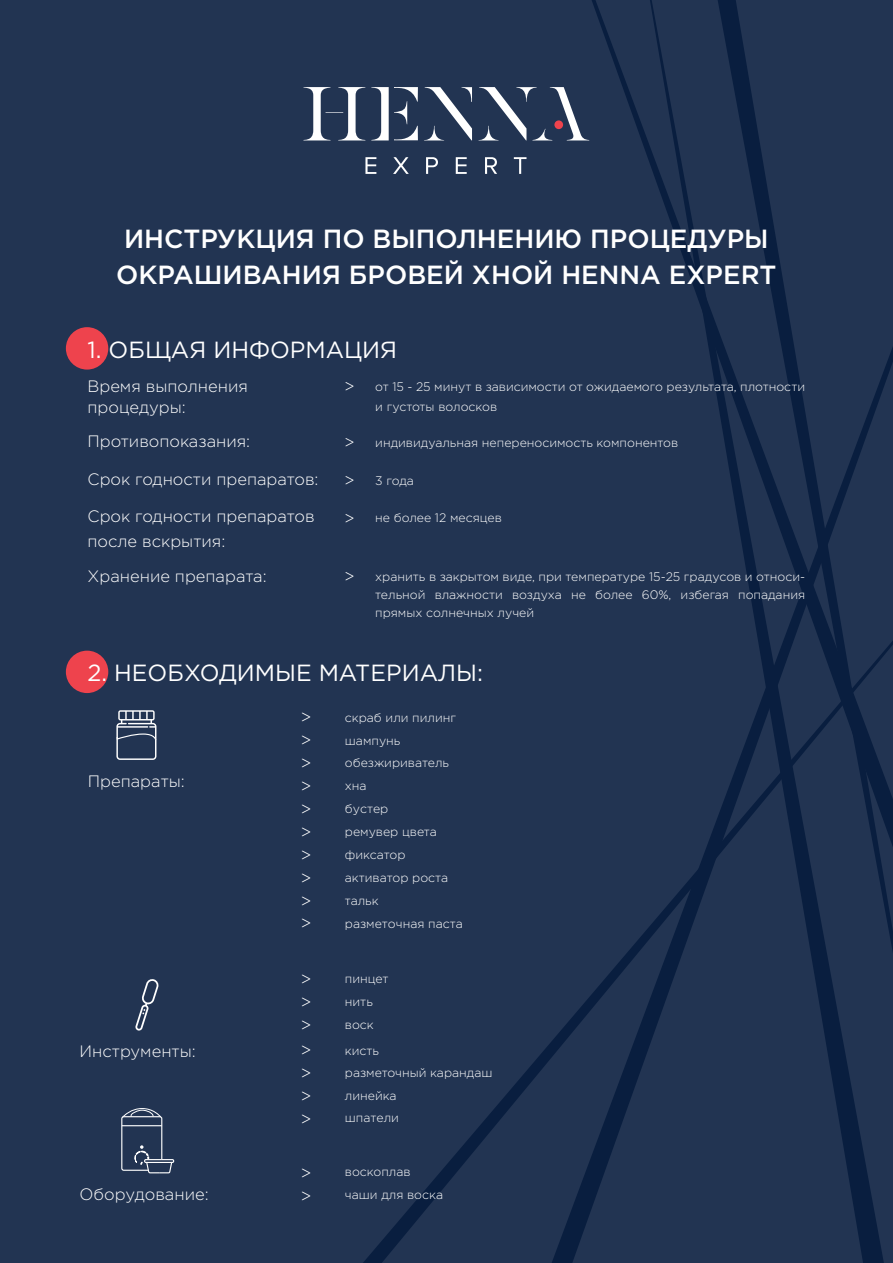
<style>
.page{position:relative;width:893px;height:1263px;background:#223452}
.page>*{position:absolute;margin:0;border:0;box-sizing:border-box;transform-origin:0 0}
.t1{font:500 26.25px/36px "Gotham Pro";color:#fff;text-align:center}
.t2{font:23.4px "Gotham Pro";color:#fff}
.t3{font:300 17.25px/23px "Gotham Pro";color:#fff;text-align:justify}
.t4{font:300 16.5px/21px "Gotham Pro";color:#fff}
.t5{font:300 12.3px/23px "Gotham Pro";color:#fff}
.s1{font-size:17.25px}
</style>
<div class="page">
<svg style="left:650px;top:0;width:68px;height:346px"></svg>
<svg style="left:363px;top:1041px;width:189px;height:222px"></svg>
<svg style="left:552px;top:346px;width:332px;height:917px"></svg>
<svg style="left:718px;top:0;width:175px;height:953px"></svg>
<div style="left:66px;top:651px;width:42px;height:42px;background:#ee434d;border-radius:50%"></div>
<svg style="left:135px;top:979px;width:24px;height:52px"></svg>
<svg style="left:116px;top:710px;width:41px;height:50px"></svg>
<svg style="left:365px;top:157px;width:11px;height:17px"></svg>
<svg style="left:393px;top:157px;width:16px;height:17px"></svg>
<svg style="left:426px;top:157px;width:12px;height:17px"></svg>
<svg style="left:456px;top:157px;width:11px;height:17px"></svg>
<svg style="left:485px;top:157px;width:12px;height:17px"></svg>
<svg style="left:514px;top:157px;width:12px;height:17px"></svg>
<svg style="left:424px;top:87px;width:48px;height:54px"></svg>
<svg style="left:371px;top:87px;width:47px;height:54px"></svg>
<svg style="left:478px;top:87px;width:111px;height:54px"></svg>
<svg style="left:303px;top:87px;width:62px;height:54px"></svg>
<div style="left:66px;top:327px;width:42px;height:43px;background:#ee434d;border-radius:50%"></div>
<svg style="left:121px;top:1108px;width:54px;height:66px"></svg>
<h1 class="t1" style="left:116px;top:220px;width:662px">ИНСТРУКЦИЯ ПО ВЫПОЛНЕНИЮ ПРОЦЕДУРЫ<br>ОКРАШИВАНИЯ БРОВЕЙ ХНОЙ HENNA EXPERT</h1>
<h2 class="t2" style="left:88px;top:337px;width:311px">1. ОБЩАЯ ИНФОРМАЦИЯ</h2>
<h3 class="t4" style="left:88px;top:376px;width:162px">Время выполнения процедуры:</h3>
<h3 class="t4" style="left:88px;top:431px;width:164px">Противопоказания:</h3>
<h3 class="t4" style="left:88px;top:469px;width:233px">Срок годности препаратов:</h3>
<h3 class="t4" style="left:88px;top:504px;width:229px;line-height:24.9px">Срок годности препаратов после вскрытия:</h3>
<h3 class="t4" style="left:88px;top:566px;width:181px">Хранение препарата:</h3>
<h3 class="t4" style="left:344px;top:375px;width:12px">&gt;</h3>
<h3 class="t4" style="left:344px;top:431px;width:12px">&gt;</h3>
<h3 class="t4" style="left:344px;top:469px;width:12px">&gt;</h3>
<h3 class="t4" style="left:344px;top:507px;width:12px">&gt;</h3>
<h3 class="t4" style="left:344px;top:566px;width:12px">&gt;</h3>
<p class="t5" style="left:375px;top:377px;width:431px;line-height:19.5px">от 15 - 25 минут в зависимости от ожидаемого результата, плотности и густоты волосков</p>
<p class="t5" style="left:375px;top:431px;width:304px">индивидуальная непереносимость компонентов</p>
<p class="t5" style="left:375px;top:469px;width:40px">3 года</p>
<p class="t5" style="left:375px;top:506px;width:128px">не более 12 месяцев</p>
<p class="t5" style="left:375px;top:567px;width:431px;line-height:18px;text-align:justify">хранить в закрытом виде, при температуре 15-25 градусов и относи&shy;тельной влажности воздуха не более 60%, избегая попадания прямых солнечных лучей</p>
<h2 class="t2" style="left:88px;top:659px;width:397px">2. НЕОБХОДИМЫЕ МАТЕРИАЛЫ:</h2>
<h3 class="t4" style="left:88px;top:771px;width:98px">Препараты:</h3>
<h3 class="t4" style="left:80px;top:1041px;width:118px">Инструменты:</h3>
<h3 class="t4" style="left:80px;top:1184px;width:131px">Оборудование:</h3>
<h3 class="t3" style="left:300px;top:705px;width:13px">&gt; &gt; &gt; &gt;</h3>
<h3 class="t3" style="left:300px;top:820px;width:13px">&gt; &gt; &gt;</h3>
<p class="t5" style="left:345px;top:706px;width:113px">скраб или пилинг шампунь обезжириватель хна</p>
<p class="t5" style="left:345px;top:821px;width:105px">ремувер цвета фиксатор активатор роста</p>
<p class="t5" style="left:300px;top:798px;width:90px"><span class="s1">&gt;</span> бустер</p>
<h3 class="t3" style="left:300px;top:889px;width:13px">&gt; &gt;</h3>
<h3 class="t3" style="left:300px;top:968px;width:13px">&gt; &gt; &gt;</h3>
<h3 class="t3" style="left:300px;top:1039px;width:13px">&gt; &gt; &gt;</h3>
<p class="t5" style="left:345px;top:889px;width:119px">тальк<br>разметочная паста</p>
<p class="t5" style="left:345px;top:967px;width:45px">пинцет нить воск</p>
<p class="t5" style="left:345px;top:1039px;width:149px">кисть<br>разметочный карандаш линейка</p>
<p class="t5" style="left:300px;top:1106px;width:100px"><span class="s1">&gt;</span> шпатели</p>
<h3 class="t3" style="left:300px;top:1161px;width:13px">&gt;</h3>
<p class="t5" style="left:345px;top:1160px;width:67px">воскоплав</p>
<p class="t5" style="left:300px;top:1184px;width:144px"><span class="s1">&gt;</span> чаши для воска</p>
</div>
